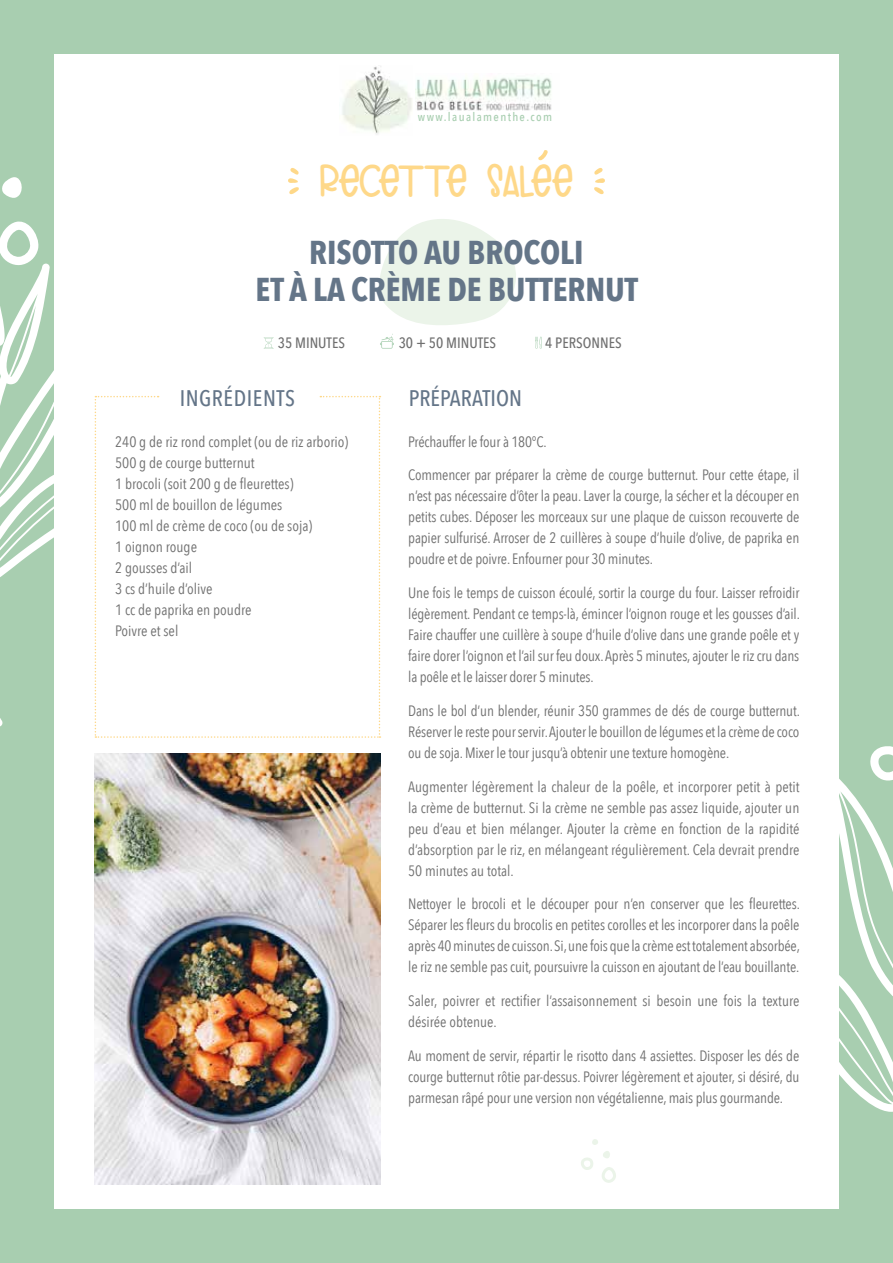
<style>
.page{position:relative;width:893px;height:1263px;background:#a8ceb0}
.page>*{position:absolute;margin:0;border:0;box-sizing:border-box;transform-origin:0 0}
.t1{font:45px "Inflatable Flamingo";color:#fed889}
.t2{font:700 33px/37.5px "Avenir Next Condensed";color:#647588;text-align:center}
.t3{font:500 22.5px "Avenir Next Condensed";letter-spacing:.01em;color:#647588}
.t4{font:15px/21px "Avenir Next Condensed";letter-spacing:-.005em;color:#6f6f6f;text-align:justify}
.t5{font:500 15px "Avenir Next Condensed";color:#6f6f6f}
.t6{font:500 12px "Avenir Next Condensed";letter-spacing:.11em;color:#a8ceb0}
</style>
<div class="page">
<svg style="left:870px;top:746px;width:23px;height:23px"></svg>
<svg style="left:839px;top:769px;width:54px;height:343px"></svg>
<svg style="left:2px;top:177px;width:20px;height:21px"></svg>
<svg style="left:0;top:263px;width:54px;height:464px"></svg>
<svg style="left:0;top:221px;width:39px;height:125px"></svg>
<div style="left:54px;top:54px;width:785px;height:1155px;background:#fff"></div>
<img style="left:415px;top:77px;width:137px;height:34px">
<svg style="left:594px;top:168px;width:11px;height:26px"></svg>
<svg style="left:288px;top:168px;width:11px;height:26px"></svg>
<img style="left:342px;top:66px;width:70px;height:68px">
<svg style="left:538px;top:150px;width:9px;height:11px"></svg>
<svg style="left:379px;top:219px;width:137px;height:106px"></svg>
<img style="left:95px;top:753px;width:285px;height:431px">
<svg style="left:95px;top:396px;width:285px;height:342px"></svg>
<svg style="left:581px;top:1139px;width:35px;height:44px"></svg>
<svg style="left:535px;top:337px;width:7px;height:12px"></svg>
<svg style="left:264px;top:337px;width:10px;height:12px"></svg>
<svg style="left:380px;top:334px;width:14px;height:15px"></svg>
<p class="t6" style="left:418px;top:110px;width:136px">www.laualamenthe.com</p>
<h1 class="t1" style="left:320px;top:162px;width:254px">RECETTE SALEE</h1>
<h2 class="t2" style="left:256px;top:233px;width:384px">RISOTTO AU BROCOLI<br>ET À LA CRÈME DE BUTTERNUT</h2>
<p class="t5" style="left:278px;top:334px;width:69px">35 MINUTES</p>
<p class="t5" style="left:399px;top:334px;width:99px">30 + 50 MINUTES</p>
<p class="t5" style="left:545px;top:334px;width:78px">4 PERSONNES</p>
<h3 class="t3" style="left:180px;top:384px;width:117px">INGRÉDIENTS</h3>
<p class="t4" style="left:115px;top:430px;width:235px;text-align:left">240 g de riz rond complet (ou de riz arborio)<br>500 g de courge butternut<br>1 brocoli (soit 200 g de fleurettes)<br>500 ml de bouillon de légumes<br>100 ml de crème de coco (ou de soja)<br>1 oignon rouge<br>2 gousses d’ail<br>3 cs d’huile d’olive<br>1 cc de paprika en poudre<br>Poivre et sel</p>
<h3 class="t3" style="left:409px;top:384px;width:115px">PRÉPARATION</h3>
<p class="t4" style="left:408px;top:430px;width:140px">Préchauffer le four à 180°C.</p>
<p class="t4" style="left:408px;top:464px;width:393px">Commencer par préparer la crème de courge butternut. Pour cette étape, il n’est pas nécessaire d’ôter la peau. Laver la courge, la sécher et la découper en petits cubes. Déposer les morceaux sur une plaque de cuisson recouverte de papier sulfurisé. Arroser de 2 cuillères à soupe d’huile d’olive, de paprika en poudre et de poivre. Enfourner pour 30 minutes.</p>
<p class="t4" style="left:408px;top:582px;width:393px">Une fois le temps de cuisson écoulé, sortir la courge du four. Laisser refroidir légèrement. Pendant ce temps-là, émincer l’oignon rouge et les gousses d’ail.<br>Faire chauffer une cuillère à soupe d’huile d’olive dans une grande poêle et y faire dorer l’oignon et l’ail sur feu doux. Après 5 minutes, ajouter le riz cru dans la poêle et le laisser dorer 5 minutes.</p>
<p class="t4" style="left:408px;top:699px;width:393px">Dans le bol d’un blender, réunir 350 grammes de dés de courge butternut.<br>Réserver le reste pour servir. Ajouter le bouillon de légumes et la crème de coco ou de soja. Mixer le tour jusqu’à obtenir une texture homogène.</p>
<p class="t4" style="left:408px;top:775px;width:393px">Augmenter légèrement la chaleur de la poêle, et incorporer petit à petit la crème de butternut. Si la crème ne semble pas assez liquide, ajouter un peu d’eau et bien mélanger. Ajouter la crème en fonction de la rapidité d’absorption par le riz, en mélangeant régulièrement. Cela devrait prendre 50 minutes au total.</p>
<p class="t4" style="left:408px;top:893px;width:393px">Nettoyer le brocoli et le découper pour n’en conserver que les fleurettes.<br>Séparer les fleurs du brocolis en petites corolles et les incorporer dans la poêle après 40 minutes de cuisson. Si, une fois que la crème est totalement absorbée, le riz ne semble pas cuit, poursuivre la cuisson en ajoutant de l’eau bouillante.</p>
<p class="t4" style="left:408px;top:990px;width:393px">Saler, poivrer et rectifier l’assaisonnement si besoin une fois la texture désirée obtenue.</p>
<p class="t4" style="left:408px;top:1044px;width:393px">Au moment de servir, répartir le risotto dans 4 assiettes. Disposer les dés de courge butternut rôtie par-dessus. Poivrer légèrement et ajouter, si désiré, du parmesan râpé pour une version non végétalienne, mais plus gourmande.</p>
</div>
